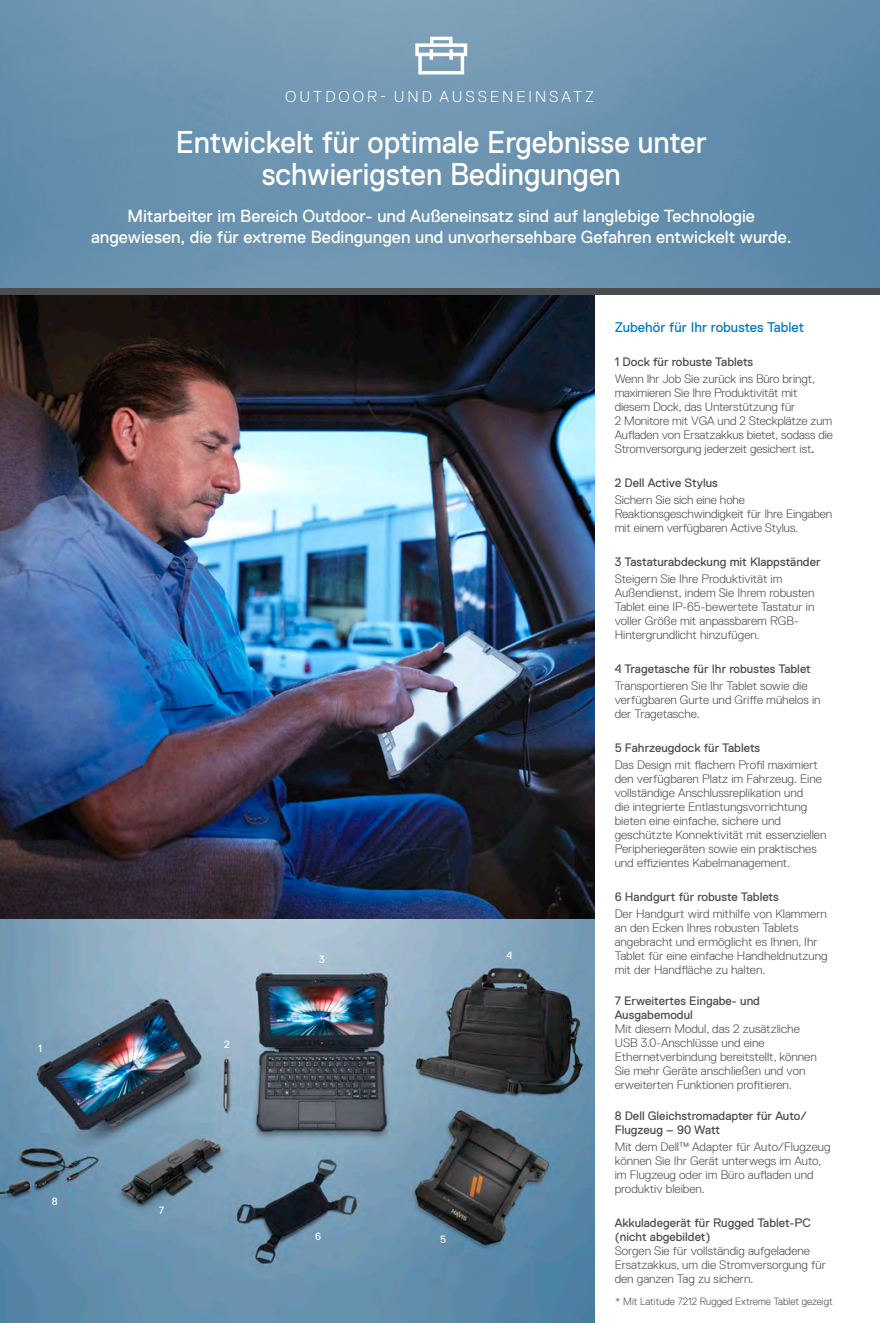
<style>
.page{position:relative;width:880px;height:1323px;background:#fff}
.page>*{position:absolute;margin:0;border:0;box-sizing:border-box;transform-origin:0 0}
.t1{font:31.5px/31.5px "Dell Replica";color:#fff;text-align:center;scale:.95 1}
.t2{font:17.5px/21px "Dell Replica";color:#fff;text-align:center}
.Persona_title_header{font:300 15.75px "Dell Replica";letter-spacing:.19em;color:#fff}
.Body__Product_9p{font:14px "Dell Replica";color:#007bc2}
.Body__Product_9p-2{font:300 12.25px/14px "Dell Replica";color:#4b4c4d}
.Body__Product_9p-3{font:12.25px/14px "Dell Replica";color:#4b4c4d}
.Footnotes___copyrigh{font:300 10.5px "Dell Replica";color:#4b4c4d}
.Body__Product_9p-4{font:10.5px "Dell Replica";color:#fff}
.s1{font-weight:400}
</style>
<div class="page">
<img style="left:0;top:0;width:879px;height:289px">
<img style="left:0;top:295px;width:594px;height:1028px">
<div style="left:0;top:289px;width:879px;height:6px;background:#4b4c4d"></div>
<svg style="left:415px;top:37px;width:52px;height:37px"></svg>
<p class="Body__Product_9p-4" style="left:38px;top:1043px;width:5px">1</p>
<p class="Body__Product_9p-4" style="left:52px;top:1196px;width:7px">8</p>
<p class="Persona_title_header" style="left:285px;top:88px;width:310px">OUTDOOR- UND AUSSENEINSATZ</p>
<p class="t1" style="left:176px;top:127px;width:560px">Entwickelt für optimale Ergebnisse unter schwierigsten Bedingungen</p>
<p class="t2" style="left:91px;top:205px;width:702px">Mitarbeiter im Bereich Outdoor- und Außeneinsatz sind auf langlebige Technologie angewiesen, die für extreme Bedingungen und unvorhersehbare Gefahren entwickelt wurde.</p>
<p class="Body__Product_9p-4" style="left:224px;top:1039px;width:7px">2</p>
<p class="Body__Product_9p-4" style="left:159px;top:1205px;width:7px">7</p>
<p class="Body__Product_9p-4" style="left:319px;top:953px;width:7px">3</p>
<p class="Body__Product_9p-4" style="left:315px;top:1231px;width:7px">6</p>
<p class="Body__Product_9p-4" style="left:506px;top:950px;width:7px">4</p>
<p class="Body__Product_9p-4" style="left:440px;top:1234px;width:8px">5</p>
<p class="Body__Product_9p" style="left:614px;top:320px;width:191px">Zubehör für Ihr robustes Tablet</p>
<p class="Body__Product_9p-3" style="left:614px;top:355px;width:140px">1 Dock für robuste Tablets</p>
<p class="Body__Product_9p-2" style="left:614px;top:372px;width:220px">Wenn Ihr Job Sie zurück ins Büro bringt, maximieren Sie Ihre Produktivität mit diesem Dock, das Unterstützung für<br>2 Monitore mit VGA und 2 Steckplätze zum Aufladen von Ersatzakkus bietet, sodass die Stromversorgung jederzeit gesichert ist<span class="s1">.</span></p>
<p class="Body__Product_9p-3" style="left:614px;top:476px;width:105px">2 Dell Active Stylus</p>
<p class="Body__Product_9p-2" style="left:614px;top:493px;width:219px">Sichern Sie sich eine hohe<br>Reaktionsgeschwindigkeit für Ihre Eingaben mit einem verfügbaren Active Stylus.</p>
<p class="Body__Product_9p-3" style="left:614px;top:555px;width:207px">3 Tastaturabdeckung mit Klappständer</p>
<p class="Body__Product_9p-2" style="left:614px;top:572px;width:201px">Steigern Sie Ihre Produktivität im Außendienst, indem Sie Ihrem robusten Tablet eine IP-65-bewertete Tastatur in voller Größe mit anpassbarem RGB-Hintergrundlicht hinzufügen.</p>
<p class="Body__Product_9p-3" style="left:614px;top:662px;width:198px">4 Tragetasche für Ihr robustes Tablet</p>
<p class="Body__Product_9p-2" style="left:614px;top:679px;width:207px">Transportieren Sie Ihr Tablet sowie die verfügbaren Gurte und Griffe mühelos in der Tragetasche.</p>
<p class="Body__Product_9p-3" style="left:614px;top:741px;width:147px">5 Fahrzeugdock für Tablets</p>
<p class="Body__Product_9p-2" style="left:614px;top:758px;width:213px">Das Design mit flachem Profil maximiert den verfügbaren Platz im Fahrzeug. Eine vollständige Anschlussreplikation und<br>die integrierte Entlastungsvorrichtung bieten eine einfache, sichere und geschützte Konnektivität mit essenziellen Peripheriegeräten sowie ein praktisches und effizientes Kabelmanagement.</p>
<p class="Body__Product_9p-3" style="left:614px;top:890px;width:166px">6 Handgurt für robuste Tablets</p>
<p class="Body__Product_9p-2" style="left:614px;top:907px;width:214px">Der Handgurt wird mithilfe von Klammern an den Ecken Ihres robusten Tablets angebracht und ermöglicht es Ihnen, Ihr Tablet für eine einfache Handheldnutzung mit der Handfläche zu halten.</p>
<p class="Body__Product_9p-3" style="left:614px;top:994px;width:147px">7 Erweitertes Eingabe- und<br>Ausgabemodul</p>
<p class="Body__Product_9p-2" style="left:614px;top:1022px;width:204px">Mit diesem Modul, das 2 zusätzliche USB 3.0-Anschlüsse und eine Ethernetverbindung bereitstellt, können Sie mehr Geräte anschließen und von erweiterten Funktionen profitieren.</p>
<p class="Body__Product_9p-3" style="left:614px;top:1109px;width:193px">8 Dell Gleichstromadapter für Auto/<br>Flugzeug – 90 Watt</p>
<p class="Body__Product_9p-2" style="left:614px;top:1140px;width:217px">Mit dem Dell™ Adapter für Auto/Flugzeug können Sie Ihr Gerät unterwegs im Auto, im Flugzeug oder im Büro aufladen und produktiv bleiben.</p>
<p class="Body__Product_9p-3" style="left:614px;top:1216px;width:198px">Akkuladegerät für Rugged Tablet-PC (nicht abgebildet)</p>
<p class="Body__Product_9p-2" style="left:614px;top:1244px;width:213px">Sorgen Sie für vollständig aufgeladene<br>Ersatzakkus, um die Stromversorgung für den ganzen Tag zu sichern.</p>
<p class="Footnotes___copyrigh" style="left:614px;top:1296px;width:220px">* Mit Latitude 7212 Rugged Extreme Tablet gezeigt</p>
</div>
